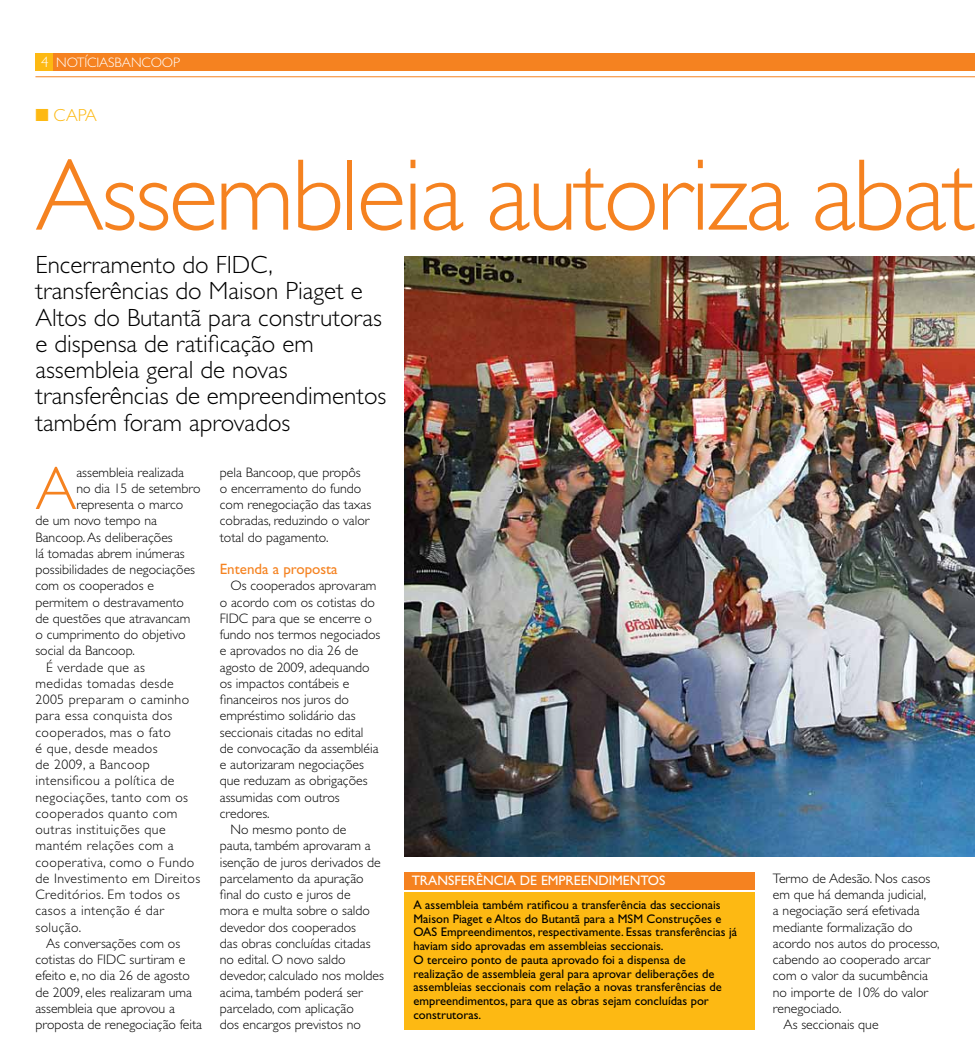
<style>
.page{position:relative;width:975px;height:1063px;background:#fff}
.page>*{position:absolute;margin:0;border:0;box-sizing:border-box;transform-origin:0 0}
.t1{font:300 102.5px "Gill Sans";letter-spacing:-.025em;color:#f58220}
.t2{font:300 61.38px "Gill Sans";color:#f58220}
.t3{font:300 25px/26.2px "Gill Sans";color:#000}
.t4{font:300 17.5px "Gill Sans";color:#fdb913}
.t5{font:15px "Gill Sans";color:#f58220}
.t6{font:300 13.75px/16.2px "Gill Sans";color:#000}
.t7{font:13.75px "Gill Sans";color:#fff}
.t8{font:300 13.75px "Gill Sans";letter-spacing:.03em;color:#000}
.t9{font:300 13.75px "Gill Sans";letter-spacing:-.01em;color:#fff}
.t10{font:12.5px/13.8px "Gill Sans";color:#000}
.s1{font-size:15px}
</style>
<div class="page">
<div style="left:35px;top:53px;width:18px;height:18px;background:#fdb913"></div>
<div style="left:53px;top:53px;width:921px;height:18px;background:#f58220"></div>
<hr style="left:35px;top:76px;width:939px;height:1px;background:#f58220">
<img style="left:404px;top:256px;width:570px;height:600px">
<div style="left:404px;top:892px;width:351px;height:137px;background:#fdb913"></div>
<div style="left:404px;top:872px;width:351px;height:17px;background:#f58220"></div>
<p class="t9" style="left:41px;top:54px;width:140px"><span class="s1">4</span> notíciasbancoop</p>
<p class="t4" style="left:35px;top:105px;width:63px">■ capa</p>
<h1 class="t1" style="left:35px;top:138px;width:942px">Assembleia autoriza abat</h1>
<h3 class="t3" style="left:35px;top:252px;width:352px">Encerramento do FIDC, transferências do Maison Piaget e<br>Altos do Butantã para construtoras e dispensa de ratificação em assembleia geral de novas transferências de empreendimentos também foram aprovados</h3>
<h2 class="t2" style="left:35px;top:454px;width:42px">A</h2>
<p class="t6" style="left:76px;top:464px;width:109px">assembleia realizada</p>
<p class="t6" style="left:76px;top:480px;width:126px">no dia 15 de setembro</p>
<p class="t6" style="left:76px;top:496px;width:108px">representa o marco</p>
<p class="t6" style="left:35px;top:513px;width:123px">de um novo tempo na</p>
<p class="t6" style="left:35px;top:529px;width:139px">Bancoop. As deliberações</p>
<p class="t6" style="left:35px;top:545px;width:151px">lá tomadas abrem inúmeras</p>
<p class="t6" style="left:35px;top:561px;width:161px">possibilidades de negociações</p>
<p class="t6" style="left:35px;top:578px;width:120px">com os cooperados e</p>
<p class="t6" style="left:35px;top:594px;width:150px">permitem o destravamento</p>
<p class="t6" style="left:35px;top:610px;width:156px">de questões que atravancam</p>
<p class="t6" style="left:35px;top:626px;width:151px">o cumprimento do objetivo</p>
<p class="t6" style="left:35px;top:643px;width:101px">social da Bancoop.</p>
<p class="t6" style="left:46px;top:659px;width:100px">É verdade que as</p>
<p class="t6" style="left:35px;top:675px;width:140px">medidas tomadas desde</p>
<p class="t8" style="left:35px;top:692px;width:155px">2005 preparam o caminho</p>
<p class="t6" style="left:35px;top:708px;width:138px">para essa conquista dos</p>
<p class="t6" style="left:35px;top:724px;width:137px">cooperados, mas o fato</p>
<p class="t6" style="left:35px;top:740px;width:124px">é que, desde meados</p>
<p class="t6" style="left:35px;top:756px;width:116px">de 2009, a Bancoop</p>
<p class="t6" style="left:35px;top:773px;width:141px">intensificou a política de</p>
<p class="t6" style="left:35px;top:789px;width:154px">negociações, tanto com os</p>
<p class="t6" style="left:35px;top:805px;width:144px">cooperados quanto com</p>
<p class="t6" style="left:35px;top:821px;width:132px">outras instituições que</p>
<p class="t6" style="left:35px;top:838px;width:140px">mantém relações com a</p>
<p class="t6" style="left:35px;top:854px;width:160px">cooperativa, como o Fundo</p>
<p class="t6" style="left:35px;top:870px;width:166px">de I nvestimento em Direitos</p>
<p class="t6" style="left:35px;top:886px;width:146px">Creditórios. Em todos os</p>
<p class="t6" style="left:35px;top:903px;width:131px">casos a intenção é dar</p>
<p class="t6" style="left:35px;top:919px;width:47px">solução.</p>
<p class="t6" style="left:46px;top:935px;width:136px">As conversações com os</p>
<p class="t6" style="left:35px;top:951px;width:76px">cotistas do FIDC</p>
<p class="t6" style="left:35px;top:951px;width:168px;text-indent:94px">surtiram e efeito e, no dia 26 de agosto de 2009, eles realizaram uma assembleia que aprovou a proposta de renegociação feita</p>
<p class="t6" style="left:220px;top:464px;width:153px">pela Bancoop, que propôs o encerramento do fundo com renegociação das taxas cobradas, reduzindo o valor total do pagamento.</p>
<p class="t5" style="left:220px;top:560px;width:119px">Entenda a proposta</p>
<p class="t6" style="left:220px;top:578px;width:158px;text-indent:11px">Os cooperados aprovaram o acordo com os cotistas do<br>FIDC</p>
<p class="t6" style="left:252px;top:610px;width:121px">para que se encerre o</p>
<p class="t6" style="left:220px;top:626px;width:162px">fundo nos termos negociados</p>
<p class="t6" style="left:220px;top:643px;width:140px">e aprovados no dia 26 de</p>
<p class="t6" style="left:220px;top:659px;width:151px">agosto de 2009, adequando</p>
<p class="t6" style="left:220px;top:675px;width:131px">os impactos contábeis e</p>
<p class="t6" style="left:220px;top:691px;width:130px">financeiros nos juros do</p>
<p class="t6" style="left:220px;top:708px;width:137px">empréstimo solidário das</p>
<p class="t6" style="left:220px;top:724px;width:145px">seccionais citadas no edital</p>
<p class="t6" style="left:220px;top:740px;width:160px">de convocação da assembléia</p>
<p class="t6" style="left:220px;top:756px;width:146px">e autorizaram negociações</p>
<p class="t6" style="left:220px;top:773px;width:149px">que reduzam as obrigações</p>
<p class="t6" style="left:220px;top:789px;width:121px">assumidas com outros</p>
<p class="t6" style="left:220px;top:805px;width:51px">credores.</p>
<p class="t6" style="left:230px;top:821px;width:118px">No mesmo ponto de</p>
<p class="t6" style="left:220px;top:838px;width:152px">pauta, também aprovaram a</p>
<p class="t6" style="left:220px;top:854px;width:162px">isenção de juros derivados de</p>
<p class="t6" style="left:220px;top:870px;width:145px">parcelamento da apuração</p>
<p class="t6" style="left:220px;top:886px;width:132px">final do custo e juros de</p>
<p class="t6" style="left:220px;top:903px;width:152px">mora e multa sobre o saldo</p>
<p class="t6" style="left:220px;top:919px;width:138px">devedor dos cooperados</p>
<p class="t6" style="left:220px;top:935px;width:152px">das obras concluídas citadas</p>
<p class="t6" style="left:220px;top:951px;width:127px">no edital. O novo saldo</p>
<p class="t6" style="left:220px;top:968px;width:166px">devedor, calculado nos moldes</p>
<p class="t6" style="left:220px;top:984px;width:145px">acima, também poderá ser</p>
<p class="t6" style="left:220px;top:1000px;width:135px">parcelado, com aplicação</p>
<p class="t6" style="left:220px;top:1016px;width:143px">dos encargos previstos no</p>
<p class="t7" style="left:411px;top:873px;width:91px">Transferência</p>
<p class="t7" style="left:520px;top:873px;width:130px">de empreendi mentos</p>
<p class="t10" style="left:413px;top:898px;width:325px">A assembleia também ratificou a transferência das seccionais Maison Piaget e Altos do Butantã para a MSM Construções e OAS Empreendimentos, respectivamente. Essas transferências já haviam sido aprovadas em assembleias seccionais.<br>O terceiro ponto de pauta aprovado foi a dispensa de realização de assembleia geral para aprovar deliberações de assembleias seccionais com relação a novas transferências de empreendimentos, para que as obras sejam concluídas por construtoras.</p>
<p class="t6" style="left:772px;top:870px;width:159px">Termo de Adesão. N os casos</p>
<p class="t6" style="left:772px;top:886px;width:155px">em que há demanda judicial,</p>
<p class="t6" style="left:772px;top:903px;width:148px">a negociação será efetivada</p>
<p class="t6" style="left:772px;top:919px;width:141px">mediante formalização do</p>
<p class="t6" style="left:772px;top:935px;width:168px">acordo nos autos do processo,</p>
<p class="t6" style="left:772px;top:951px;width:159px">cabendo ao cooperado arcar</p>
<p class="t6" style="left:772px;top:968px;width:156px">com o valor da sucumbência</p>
<p class="t6" style="left:772px;top:984px;width:157px">no importe de 10% do valor</p>
<p class="t6" style="left:772px;top:1000px;width:70px">renegociado.</p>
<p class="t6" style="left:783px;top:1016px;width:97px">As seccionais que</p>
</div>
